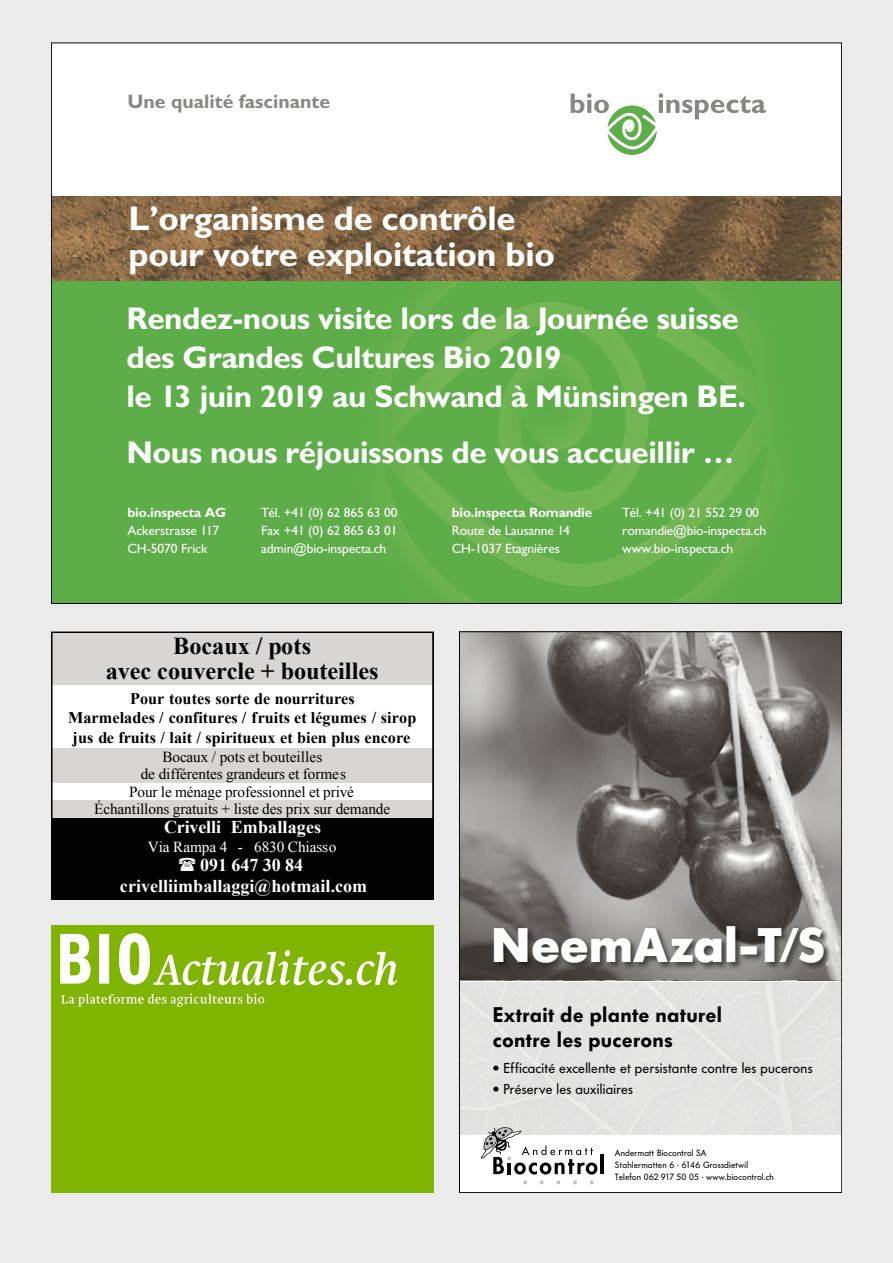
<style>
.page{position:relative;width:893px;height:1263px;background:#ebebeb}
.page>*{position:absolute;margin:0;border:0;box-sizing:border-box;transform-origin:0 0}
.t1{font:700 48px "Futura Serie BQ";letter-spacing:.005em;color:#fff}
.t2{font:700 34.5px/36px "Gill Sans";letter-spacing:-.01em;color:#fff}
.t3{font:700 31.5px/39px "Gill Sans";letter-spacing:-.015em;color:#fff}
.t4{font:700 24.3px/24.9px "Times New Roman";letter-spacing:-.005em;color:#000;text-align:center}
.t5{font:600 21px/25.2px "Futura Serie BQ";letter-spacing:.015em;color:#000}
.t6{font:700 19.5px "Gill Sans";color:#898785}
.t7{font:700 18px/20.7px "Times New Roman";color:#fff}
.t8{font:700 16.2px/19.4px "Times New Roman";color:#000;text-align:center}
.t9{font:15.3px/17.1px "Times New Roman";letter-spacing:-.01em;color:#000;text-align:center}
.t10{font:15.3px "Times New Roman";letter-spacing:-.005em;color:#fff}
.t11{font:14.25px "Futura Serie BQ";letter-spacing:.015em;color:#000}
.t12{font:13.5px/18px "Gill Sans";letter-spacing:-.01em;color:#fff}
.t13{font:700 13.5px "Gill Sans";letter-spacing:-.01em;color:#fff}
.t14{font:9px/12px "Futura Serie BQ";letter-spacing:.02em;color:#000}
.s1{color:#030202}
.s2{font-size:19.5px}
</style>
<div class="page">
<div style="left:51px;top:146px;width:791px;height:458px;background:#5dad48"></div>
<svg style="left:385px;top:282px;width:374px;height:159px"></svg>
<svg style="left:386px;top:441px;width:381px;height:161px"></svg>
<img style="left:51px;top:281px;width:791px;height:1px">
<img style="left:53px;top:196px;width:787px;height:85px">
<div style="left:51px;top:43px;width:791px;height:153px;background:#fff"></div>
<svg style="left:571px;top:93px;width:195px;height:62px"></svg>
<div style="left:52px;top:632px;width:382px;height:168px;background:#fff"></div>
<div style="left:51px;top:817px;width:383px;height:82px;background:#030202"></div>
<div style="left:52px;top:633px;width:381px;height:28px;background:#d7d6d5"></div>
<div style="left:52px;top:661px;width:381px;height:24px;background:#d7d6d5"></div>
<div style="left:52px;top:749px;width:381px;height:17px;background:#d7d6d5"></div>
<div style="left:52px;top:766px;width:381px;height:17px;background:#d7d6d5"></div>
<div style="left:52px;top:800px;width:381px;height:17px;background:#d7d6d5"></div>
<div style="left:51px;top:631px;width:383px;height:268px;border:2px solid #000"></div>
<svg style="left:459px;top:631px;width:383px;height:562px"></svg>
<img style="left:461px;top:633px;width:285px;height:148px">
<img style="left:746px;top:633px;width:94px;height:347px">
<img style="left:461px;top:781px;width:142px;height:149px">
<img style="left:603px;top:781px;width:143px;height:143px">
<img style="left:461px;top:930px;width:285px;height:50px">
<img style="left:492px;top:924px;width:339px;height:46px">
<hr style="left:601px;top:1155px;width:3px;height:19px;background:#000">
<svg style="left:480px;top:1127px;width:117px;height:47px"></svg>
<svg style="left:523px;top:1180px;width:4px;height:4px"></svg>
<svg style="left:540px;top:1180px;width:4px;height:4px"></svg>
<svg style="left:556px;top:1180px;width:4px;height:4px"></svg>
<svg style="left:573px;top:1180px;width:4px;height:4px"></svg>
<svg style="left:590px;top:1180px;width:4px;height:4px"></svg>
<div style="left:51px;top:925px;width:383px;height:268px;background:#7fb400"></div>
<svg style="left:60px;top:933px;width:338px;height:52px"></svg>
<svg style="left:61px;top:993px;width:203px;height:14px"></svg>
<h3 class="t6" style="left:128px;top:90px;width:204px">Une qualité fascinante</h3>
<h2 class="t2" style="left:129px;top:200px;width:428px">L’organisme de contrôle pour votre exploitation bio</h2>
<h3 class="t3" style="left:126px;top:299px;width:621px">Rendez-nous visite lors de la Journée suisse des Grandes Cultures Bio 2019<br>le 13 juin 2019 au Schwand à Münsingen BE.</h3>
<h3 class="t3" style="left:126px;top:433px;width:609px">Nous nous réjouissons de vous accueillir …</h3>
<p class="t13" style="left:128px;top:504px;width:100px">bio.inspecta AG</p>
<p class="t12" style="left:128px;top:521px;width:93px">Ackerstrasse 117<br>CH-5070 Frick</p>
<p class="t12" style="left:261px;top:503px;width:138px;text-align:justify">Tél. +41 (0) 62 865 63 00<br>Fax +41 (0) 62 865 63 01 admin@bio-inspecta.ch</p>
<p class="t12" style="left:622px;top:503px;width:145px">Tél. +41 (0) 21 552 29 00 romandie@bio-inspecta.ch www.bio-inspecta.ch</p>
<p class="t13" style="left:452px;top:504px;width:142px">bio.inspecta Romandie</p>
<p class="t12" style="left:452px;top:521px;width:120px">Route de Lausanne 14<br>CH-1037 Etagnières</p>
<h3 class="t4" style="left:106px;top:633px;width:274px">Bocaux / pots<br>avec couvercle + bouteilles</h3>
<p class="t8" style="left:68px;top:688px;width:350px">Pour toutes sorte de nourritures<br>Marmelades / confitures / <span class="s1">f</span>ruits et légumes <span class="s1">/</span> sirop jus de fruits / lait / spiritueux et bien plus encore</p>
<p class="t9" style="left:94px;top:765px;width:298px">de différentes grandeurs et formes<br>Pour le ménage professionnel et privé<br>Échantillons gratuits + liste des prix sur demande</p>
<h3 class="t7" style="left:164px;top:816px;width:159px">Crivelli Emballages</h3>
<p class="t10" style="left:148px;top:836px;width:190px">Via Rampa 4 - 6830 Chiasso</p>
<h3 class="t7" style="left:120px;top:854px;width:249px;text-indent:80px">091 647 30 84 crivelliimballaggi@hotmail.com</h3>
<p class="t9" style="left:162px;top:748px;width:161px">Bocaux / pots et bouteilles</p>
<h1 class="t1" style="left:491px;top:915px;width:335px">NeemAzal-T/S</h1>
<h3 class="t5" style="left:493px;top:1002px;width:231px">Extrait de plante naturel contre les pucerons</h3>
<p class="t11" style="left:493px;top:1059px;width:321px"><span class="s2">•</span> Efficacité excellente et persistante contre les pucerons</p>
<p class="t11" style="left:493px;top:1081px;width:142px"><span class="s2">•</span> Préserve les auxiliaires</p>
<p class="t14" style="left:615px;top:1147px;width:160px">Andermatt Biocontrol SA<br>Stahlermatten 6 · 6146 Grossdietwil<br>Telefon 062 917 50 05 · www.biocontrol.ch</p>
</div>
